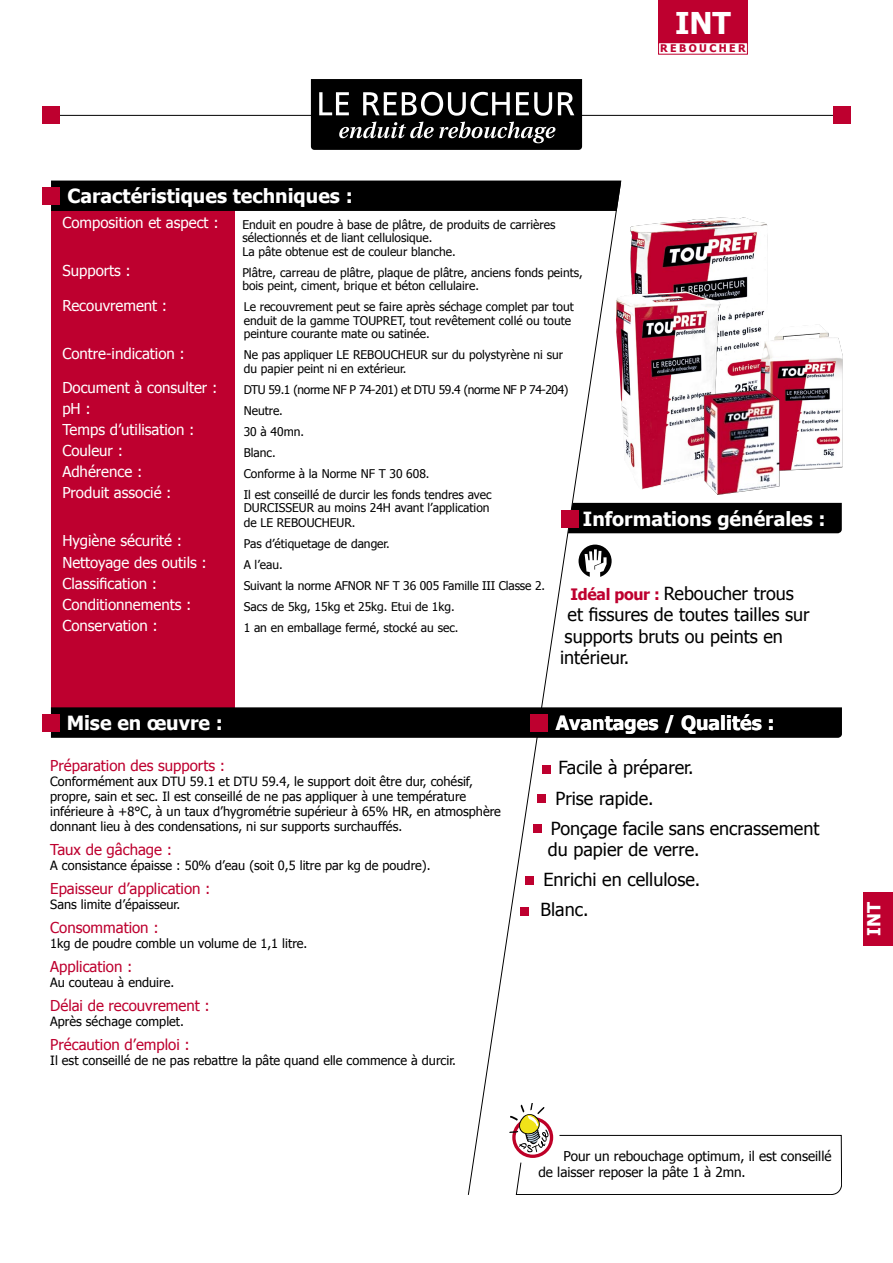
<style>
.page{position:relative;width:893px;height:1263px;background:#fff}
.page>*{position:absolute;margin:0;border:0;box-sizing:border-box;transform-origin:0 0}
.t1{font:700 30px "Tahoma";color:#fff}
.t2{font:700 19.5px "Tahoma";color:#fff}
.t3{font:18px/30.2px "Tahoma";color:#000}
.t4{font:700 18px "Tahoma";color:#fff}
.t5{font:15px/21px "Tahoma";color:#fff}
.t6{font:15px "Tahoma";color:#be002f}
.t7{font:13.5px/16.2px "Tahoma";color:#000}
.t8{font:12.75px/15px "Tahoma";color:#000}
.t9{font:12px/21px "Tahoma";color:#000}
.t10{font:700 10.5px "Tahoma";letter-spacing:.23em;color:#be002f}
.s1{font-weight:700;font-size:15.75px;color:#be002f}
</style>
<div class="page">
<svg style="left:468px;top:211px;width:153px;height:984px"></svg>
<div style="left:51px;top:210px;width:184px;height:499px;background:#be002f"></div>
<div style="left:51px;top:707px;width:791px;height:31px;background:#000"></div>
<div style="left:568px;top:503px;width:274px;height:30px;background:#000"></div>
<div style="left:51px;top:181px;width:570px;height:30px;background:#000"></div>
<hr style="left:51px;top:115px;width:788px;height:1px;background:#000">
<div style="left:43px;top:106px;width:17px;height:17px;background:#be002f"></div>
<div style="left:43px;top:187px;width:17px;height:17px;background:#be002f"></div>
<div style="left:43px;top:714px;width:17px;height:17px;background:#be002f"></div>
<div style="left:530px;top:714px;width:17px;height:17px;background:#be002f"></div>
<div style="left:561px;top:510px;width:17px;height:17px;background:#be002f"></div>
<div style="left:658px;top:0;width:90px;height:43px;background:#be002f"></div>
<div style="left:864px;top:892px;width:29px;height:54px;background:#be002f"></div>
<div style="left:833px;top:106px;width:17px;height:17px;background:#be002f"></div>
<svg style="left:510px;top:1103px;width:332px;height:92px"></svg>
<svg style="left:578px;top:545px;width:34px;height:33px"></svg>
<svg style="left:579px;top:545px;width:33px;height:32px"></svg>
<div style="left:542px;top:765px;width:8px;height:8px;background:#be002f"></div>
<div style="left:537px;top:794px;width:9px;height:9px;background:#be002f"></div>
<div style="left:533px;top:825px;width:8px;height:8px;background:#be002f"></div>
<div style="left:521px;top:907px;width:8px;height:8px;background:#be002f"></div>
<div style="left:525px;top:876px;width:9px;height:8px;background:#be002f"></div>
<svg style="left:311px;top:79px;width:271px;height:71px;background:#2b2b2b"></svg>
<img style="left:630px;top:217px;width:139px;height:172px">
<img style="left:759px;top:325px;width:84px;height:147px">
<img style="left:615px;top:291px;width:105px;height:198px">
<img style="left:704px;top:389px;width:64px;height:105px">
<h1 class="t1" style="left:675px;top:4px;width:57px">INT</h1>
<p class="t10" style="left:660px;top:42px;width:87px">REBOUCHER</p>
<h2 class="t2" style="left:67px;top:183px;width:287px">Caractéristiques techniques :</h2>
<p class="t5" style="left:62px;top:212px;width:158px">Composition et aspect :</p>
<p class="t5" style="left:62px;top:260px;width:70px">Supports :</p>
<p class="t5" style="left:62px;top:294px;width:106px">Recouvrement :</p>
<p class="t5" style="left:62px;top:342px;width:124px">Contre-indication :</p>
<p class="t5" style="left:62px;top:377px;width:156px">Document à consulter : pH :<br>Temps d’utilisation :<br>Couleur :<br>Adhérence :<br>Produit associé :</p>
<p class="t5" style="left:62px;top:530px;width:146px">Hygiène sécurité :<br>Nettoyage des outils :<br>Classification :<br>Conditionnements :<br>Conservation :</p>
<p class="t9" style="left:242px;top:217px;width:315px;line-height:13.5px">Enduit en poudre à base de plâtre, de produits de carrières sélectionnés et de liant cellulosique.<br>La pâte obtenue est de couleur blanche.</p>
<p class="t9" style="left:242px;top:265px;width:342px;line-height:13.5px">Plâtre, carreau de plâtre, plaque de plâtre, anciens fonds peints, bois peint, ciment, brique et béton cellulaire.</p>
<p class="t9" style="left:244px;top:300px;width:332px;line-height:13.5px">Le recouvrement peut se faire après séchage complet par tout enduit de la gamme TOUPRET, tout revêtement collé ou toute peinture courante mate ou satinée.</p>
<p class="t9" style="left:244px;top:348px;width:321px;line-height:13.5px">Ne pas appliquer LE REBOUCHEUR sur du polystyrène ni sur du papier peint ni en extérieur.</p>
<p class="t9" style="left:244px;top:378px;width:326px">DTU 59.1 (norme NF P 74-201) et DTU 59.4 (norme NF P 74-204)<br>Neutre.<br>30 à 40mn.<br>Blanc.<br>Conforme à la Norme NF T 30 608.<br>Il est conseillé de durcir les fonds tendres avec</p>
<p class="t9" style="left:244px;top:500px;width:247px;line-height:14.4px">DURCISSEUR au moins 24H avant l’application de LE REBOUCHEUR.</p>
<p class="t9" style="left:244px;top:532px;width:303px">Pas d’étiquetage de danger.<br>A l’eau.<br>Suivant la norme AFNOR NF T 36 005 Famille III Classe 2.<br>Sacs de 5kg, 15kg et 25kg. Etui de 1kg.<br>1 an en emballage fermé, stocké au sec.</p>
<h2 class="t2" style="left:583px;top:506px;width:244px">Informations générales :</h2>
<h3 class="t3" style="left:571px;top:577px;width:225px"><span class="s1">Idéal pour :</span> Reboucher trous</h3>
<h3 class="t3" style="left:568px;top:599px;width:243px">et fissures de toutes tailles sur</h3>
<h3 class="t3" style="left:565px;top:620px;width:220px">supports bruts ou peints en</h3>
<h3 class="t3" style="left:560px;top:642px;width:71px">intérieur.</h3>
<h2 class="t2" style="left:67px;top:711px;width:158px">Mise en œuvre :</h2>
<h2 class="t2" style="left:556px;top:711px;width:220px">Avantages / Qualités :</h2>
<p class="t6" style="left:50px;top:756px;width:176px">Préparation des supports :</p>
<p class="t8" style="left:50px;top:774px;width:452px">Conformément aux DTU 59.1 et DTU 59.4, le support doit être dur, cohésif, propre, sain et sec. Il est conseillé de ne pas appliquer à une température inférieure à +8°C, à un taux d’hygrométrie supérieur à 65% HR, en atmosphère donnant lieu à des condensations, ni sur supports surchauffés.</p>
<p class="t6" style="left:50px;top:840px;width:123px">Taux de gâchage :</p>
<p class="t8" style="left:50px;top:858px;width:382px">A consistance épaisse : 50% d’eau (soit 0,5 litre par kg de poudre).</p>
<p class="t6" style="left:50px;top:879px;width:162px">Epaisseur d’application :</p>
<p class="t8" style="left:50px;top:897px;width:132px">Sans limite d’épaisseur.</p>
<p class="t6" style="left:50px;top:918px;width:110px">Consommation :</p>
<p class="t8" style="left:50px;top:936px;width:259px">1kg de poudre comble un volume de 1,1 litre.</p>
<p class="t6" style="left:50px;top:957px;width:84px">Application :</p>
<p class="t8" style="left:50px;top:975px;width:126px">Au couteau à enduire.</p>
<p class="t6" style="left:50px;top:996px;width:161px">Délai de recouvrement :</p>
<p class="t8" style="left:50px;top:1014px;width:135px">Après séchage complet.</p>
<p class="t6" style="left:50px;top:1035px;width:141px">Précaution d’emploi :</p>
<p class="t8" style="left:50px;top:1053px;width:407px">Il est conseillé de ne pas rebattre la pâte quand elle commence à durcir.</p>
<h3 class="t3" style="left:551px;top:752px;width:270px;text-indent:8px">Facile à préparer.<br>Prise rapide.<br>Ponçage facile sans encrassement</h3>
<h3 class="t3" style="left:540px;top:834px;width:161px;text-align:justify;text-indent:8px">du papier de verre.<br>Enrichi en cellulose.<br>Blanc.</h3>
<p class="t7" style="left:538px;top:1148px;width:295px;text-indent:25px">Pour un rebouchage optimum, il est conseillé de laisser reposer la pâte 1 à 2mn.</p>
<h3 class="t4" style="left:862px;top:936px;width:35px;rotate:-90deg">INT</h3>
</div>
